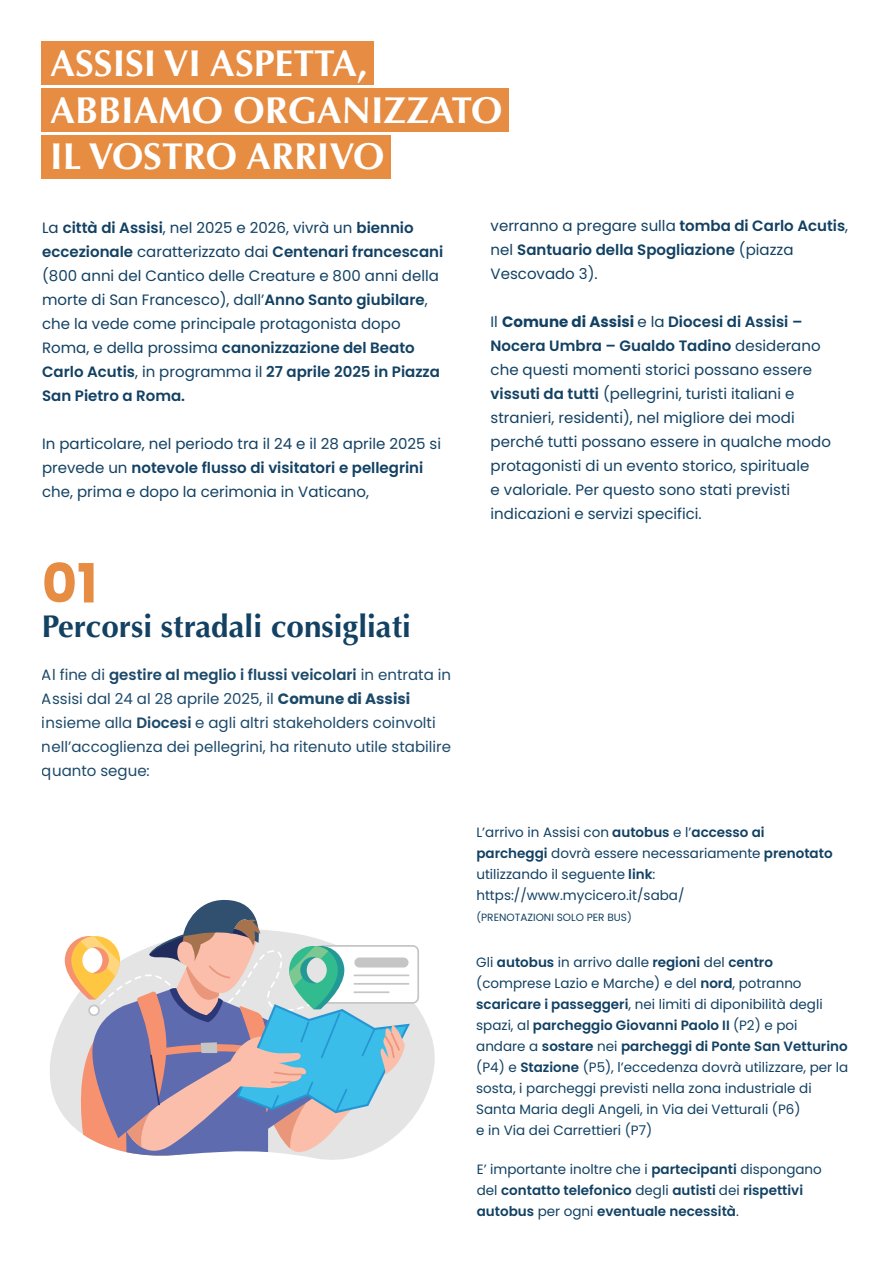
<style>
.page{position:relative;width:893px;height:1263px;background:#fff}
.page>*{position:absolute;margin:0;border:0;box-sizing:border-box;transform-origin:0 0}
.t1{font:700 54px "Poppins";color:#e68c43}
.t2{font:700 37.5px/46.5px "Optima";color:#fff}
.t3{font:700 31.5px "Optima";color:#124163}
.t4{font:15px/24px "Poppins";color:#124163}
.t5{font:13.5px/21px "Poppins";color:#124163}
.t6{font:600 13.5px/21px "Poppins";color:#124163}
.t7{font:10.5px "Poppins";color:#124163}
.s1{font-weight:600}
.s2{font-weight:700}
.s3{font-weight:400}
</style>
<div class="page">
<div style="left:41px;top:135px;width:350px;height:44px;background:#e68d42"></div>
<div style="left:41px;top:88px;width:467px;height:44px;background:#e68c43"></div>
<div style="left:41px;top:41px;width:333px;height:44px;background:#e68c43"></div>
<svg style="left:50px;top:958px;width:385px;height:202px"></svg>
<svg style="left:65px;top:899px;width:354px;height:257px"></svg>
<h2 class="t2" style="left:50px;top:41px;width:454px">ASSISI VI ASPETTA,<br>ABBIAMO ORGANIZZATO<br>IL VOSTRO ARRIVO</h2>
<p class="t4" style="left:42px;top:216px;width:403px">La <span class="s1">città di Assisi</span>, nel 2025 e 2026, vivrà un <span class="s1">biennio eccezionale</span> caratterizzato dai <span class="s1">Centenari francescani </span>(800 anni del Cantico delle Creature e 800 anni della morte di San Francesco), dall’<span class="s1">Anno Santo giubilare</span>, che la vede come principale protagonista dopo Roma, e della prossima <span class="s1">canonizzazione del Beato Carlo Acutis</span>, in programma il <span class="s1">27 aprile 2025 in Piazza San Pietro a Roma.</span></p>
<p class="t4" style="left:42px;top:432px;width:401px">In particolare, nel periodo tra il 24 e il 28 aprile 2025 si prevede un <span class="s1">notevole flusso di visitatori e pellegrini </span>che, prima e dopo la cerimonia in Vaticano,</p>
<h1 class="t1" style="left:42px;top:552px;width:57px">01</h1>
<h3 class="t3" style="left:42px;top:608px;width:370px">Percorsi stradali consigliati</h3>
<p class="t4" style="left:42px;top:663px;width:411px">Al fine di <span class="s1">gestire al meglio i flussi veicolari</span> in entrata in Assisi dal 24 al 28 aprile 2025, il <span class="s2">Comune di Assisi </span>insieme alla <span class="s1">Diocesi</span> e agli altri stakeholders coinvolti nell’accoglienza dei pellegrini, ha ritenuto utile stabilire quanto segue:</p>
<p class="t4" style="left:491px;top:214px;width:359px">verranno a pregare sulla <span class="s1">tomba di Carlo Acutis</span>, nel <span class="s1">Santuario della Spogliazione</span> (piazza<br>Vescovado 3).</p>
<p class="t4" style="left:491px;top:310px;width:342px">Il <span class="s2">Comune di Assisi</span> e la <span class="s1">Diocesi di Assisi – Nocera Umbra – Gualdo Tadino</span> desiderano che questi momenti storici possano essere <span class="s1">vissuti da tutti</span> (pellegrini, turisti italiani e stranieri, residenti), nel migliore dei modi perché tutti possano essere in qualche modo protagonisti di un evento storico, spirituale<br>e valoriale. Per questo sono stati previsti indicazioni e servizi specifici.</p>
<p class="t5" style="left:476px;top:822px;width:358px">L’arrivo in Assisi con <span class="s1">autobus</span> e l’<span class="s1">accesso ai parcheggi</span> dovrà essere necessariamente <span class="s1">prenotato </span>utilizzando il seguente <span class="s1">link</span>: https://www.mycicero.it/saba/</p>
<p class="t7" style="left:476px;top:911px;width:157px">(PRENOTAZIONI SOLO PER BUS)</p>
<p class="t5" style="left:476px;top:951px;width:374px">Gli <span class="s1">autobus</span> in arrivo dalle <span class="s1">regioni</span> del <span class="s1">centro </span>(comprese Lazio e Marche) e del <span class="s1">nord</span>, potranno <span class="s1">scaricare i passeggeri</span>, nei limiti di diponibilità degli spazi, al <span class="s1">parcheggio Giovanni Paolo II</span> (P2) e poi andare a <span class="s1">sostare</span> nei <span class="s1">parcheggi di Ponte San Vetturino </span>(P4) e <span class="s1">Stazione</span> (P5), l’eccedenza dovrà utilizzare, per la sosta, i parcheggi previsti nella zona industriale di Santa Maria degli Angeli, in Via dei Vetturali (P6)<br>e in Via dei Carrettieri (P7)</p>
<p class="t6" style="left:477px;top:1159px;width:347px"><span class="s3">E’ importante inoltre che i</span> partecipanti <span class="s3">dispongano del</span> contatto telefonico <span class="s3">degli</span> autisti <span class="s3">dei</span> rispettivi autobus <span class="s3">per ogni</span> eventuale necessità<span class="s3">.</span></p>
</div>
